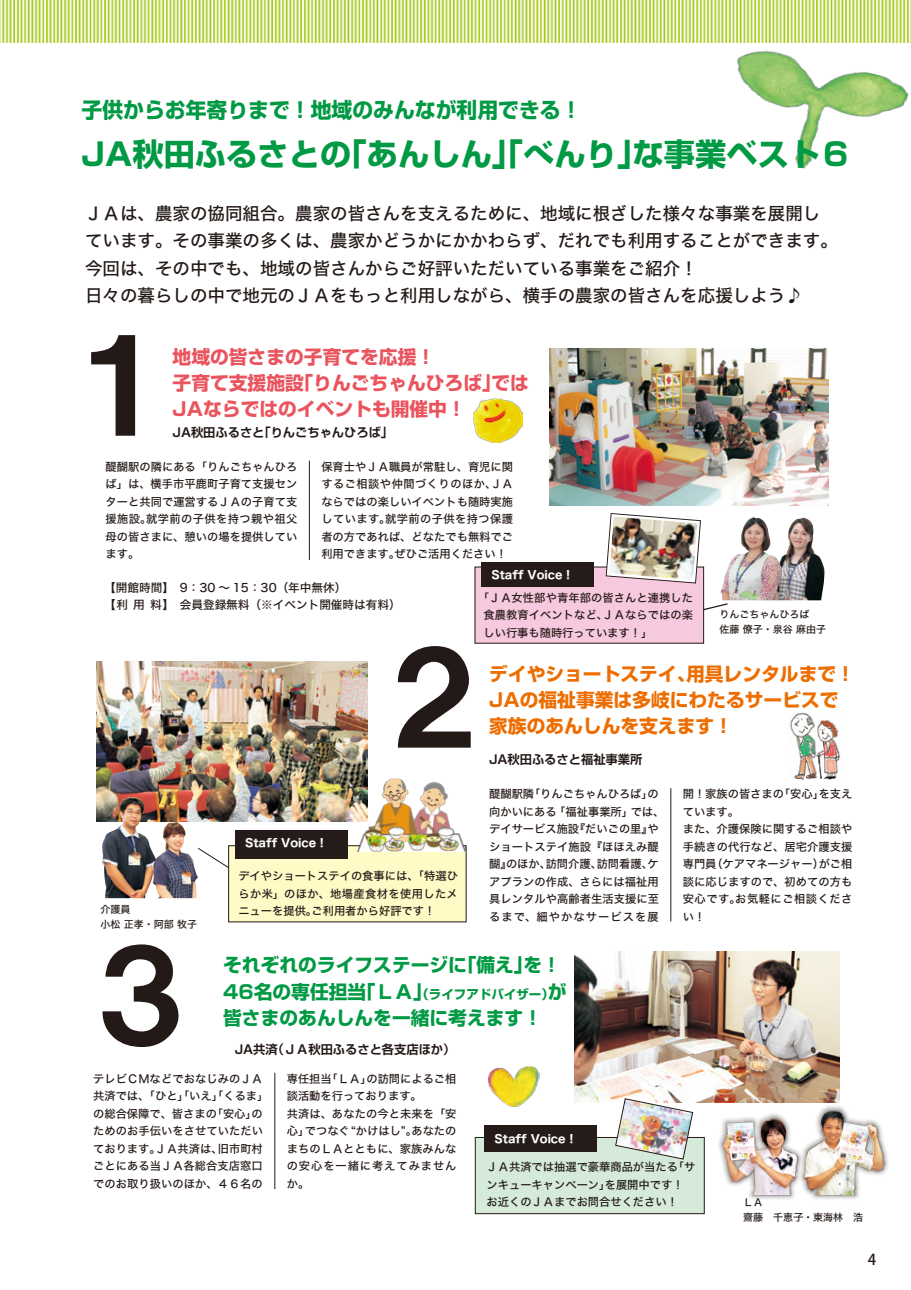
<style>
.page{position:relative;width:911px;height:1290px;background:#fff}
.page>*{position:absolute;margin:0;border:0;box-sizing:border-box;transform-origin:0 0}
.t1{font:125px "HGS Soei Kakugothic UB";color:#231916}
.t2{font:700 31.25px "Shin Go Pr 6 N";color:#094}
.t3{font:700 21.25px "Shin Go Pr 6 N";color:#094}
.t4{font:700 18.75px/26.2px "Shin Go Pr 6 N";color:#094}
.t5{font:700 18.75px/26.2px "Shin Go Pr 6 N";color:#ed6d00}
.t6{font:700 18.75px/26.2px "Shin Go Pr 6 N";color:#ea545e}
.t7{font:17.5px/27.5px "Hira Kaku Std N W5";color:#231916}
.t8{font:500 15px "Koz Go Pro";color:#231916}
.t9{font:700 12.25px "Shin Go Pr 6 N De";color:#231916}
.t10{font:11.62px/17.5px "Hira Kaku Std N W5";color:#231916}
.t11{font:11.25px/17.5px "Hira Kaku Std N W5";letter-spacing:.005em;color:#231916}
.t12{font:11.25px "Hira Kaku Std N W7";color:#fff}
.t13{font:10px/15px "Hira Kaku Std N W5";color:#231916}
.s1{font-size:12.5px}
</style>
<div class="page">
<img style="left:718px;top:1113px;width:77px;height:86px">
<img style="left:723px;top:1118px;width:73px;height:77px">
<img style="left:737px;top:50px;width:172px;height:119px">
<div style="left:475px;top:1137px;width:229px;height:77px;background:#d5ead8;border:1px solid #231916"></div>
<svg style="left:198px;top:848px;width:30px;height:20px"></svg>
<div style="left:228px;top:845px;width:238px;height:77px;background:#fffbc7"></div>
<svg style="left:704px;top:602px;width:24px;height:15px"></svg>
<div style="left:474px;top:566px;width:230px;height:78px;background:#f7c9de"></div>
<hr style="left:309px;top:461px;width:1px;height:99px;background:#231916">
<div style="left:481px;top:562px;width:113px;height:24px;background:#251b18"></div>
<img style="left:549px;top:348px;width:279px;height:157px">
<hr style="left:670px;top:788px;width:1px;height:133px;background:#231916">
<div style="left:235px;top:830px;width:112px;height:29px;background:#251b18"></div>
<img style="left:97px;top:662px;width:270px;height:159px">
<hr style="left:274px;top:1073px;width:1px;height:116px;background:#231916">
<div style="left:484px;top:1125px;width:113px;height:27px;background:#251b18"></div>
<img style="left:574px;top:951px;width:265px;height:151px">
<img style="left:720px;top:517px;width:104px;height:83px">
<img style="left:790px;top:713px;width:50px;height:67px">
<img style="left:101px;top:797px;width:97px;height:101px">
<img style="left:474px;top:399px;width:48px;height:43px">
<img style="left:357px;top:778px;width:108px;height:74px">
<img style="left:488px;top:1067px;width:51px;height:39px">
<img style="left:615px;top:1098px;width:78px;height:61px">
<img style="left:796px;top:1150px;width:92px;height:33px">
<img style="left:801px;top:1106px;width:86px;height:93px">
<img style="left:804px;top:1111px;width:79px;height:84px">
<img style="left:0;top:0;width:911px;height:43px">
<svg style="left:602px;top:513px;width:102px;height:74px"></svg>
<img style="left:609px;top:517px;width:88px;height:63px">
<h3 class="t3" style="left:81px;top:93px;width:501px">子供からお年寄りまで！地域のみんなが利用できる！</h3>
<h2 class="t2" style="left:81px;top:129px;width:771px">JA秋田ふるさとの「あんしん」「べんり」な事業ベスト６</h2>
<h3 class="t7" style="left:85px;top:200px;width:754px">ＪＡは、農家の協同組合。農家の皆さんを支えるために、地域に根ざした様々な事業を展開しています。その事業の多くは、農家かどうかにかかわらず、だれでも利用することができます。今回は、その中でも、地域の皆さんからご好評いただいている事業をご紹介！<br>日々の暮らしの中で地元のＪＡをもっと利用しながら、横手の農家の皆さんを応援しよう♪</h3>
<h1 class="t1" style="left:59px;top:324px;width:126px">１</h1>
<h3 class="t6" style="left:173px;top:343px;width:358px">地域の皆さまの子育てを応援！<br>子育て支援施設「りんごちゃんひろば」では<br>JAならではのイベントも開催中！</h3>
<p class="t9" style="left:173px;top:422px;width:222px">JA秋田ふるさと「りんごちゃんひろば」</p>
<p class="t11" style="left:106px;top:458px;width:193px;text-align:justify">醍醐駅の隣にある「りんごちゃんひろば」は、横手市平鹿町子育て支援センターと共同で運営するＪＡの子育て支援施設。就学前の子供を持つ親や祖父母の皆さまに、憩いの場を提供しています。</p>
<p class="t10" style="left:104px;top:579px;width:298px">【開館時間】　9：30 ～ 15：30（年中無休）<br>【利 用 料】　会員登録無料（※イベント開催時は有料）</p>
<p class="t11" style="left:483px;top:589px;width:211px;text-align:justify;text-indent:-6px">「ＪＡ女性部や青年部の皆さんと連携した食農教育イベントなど、ＪＡならではの楽しい行事も随時行っています！」</p>
<p class="t11" style="left:321px;top:458px;width:193px;text-align:justify">保育士やＪＡ職員が常駐し、育児に関するご相談や仲間づくりのほか、ＪＡならではの楽しいイベントも随時実施しています。就学前の子供を持つ保護者の方であれば、どなたでも無料でご利用できます。ぜひご活用ください！</p>
<p class="t12" style="left:491px;top:566px;width:80px">Staff Voice !</p>
<p class="t13" style="left:719px;top:607px;width:108px">りんごちゃんひろば<br>佐藤 僚子・泉谷 麻由子</p>
<p class="t13" style="left:101px;top:901px;width:98px">介護員<br>小松 正孝・阿部 牧子</p>
<p class="t12" style="left:245px;top:834px;width:80px">Staff Voice !</p>
<h1 class="t1" style="left:372px;top:636px;width:126px">２</h1>
<p class="t11" style="left:238px;top:867px;width:221px;text-align:justify">デイやショートステイの食事には、「特選ひらか米」のほか、地場産食材を使用したメニューを提供。ご利用者から好評です！</p>
<h3 class="t5" style="left:489px;top:660px;width:367px">デイやショートステイ、用具レンタルまで！<br>JAの福祉事業は多岐にわたるサービスで家族のあんしんを支えます！</h3>
<p class="t9" style="left:489px;top:749px;width:155px">JA秋田ふるさと福祉事業所</p>
<p class="t11" style="left:489px;top:785px;width:177px">醍醐駅隣「りんごちゃんひろば」の向かいにある「福祉事業所」では、デイサービス施設『だいごの里』やショートステイ施設『ほほえみ醍醐』のほか、訪問介護、訪問看護、ケアプランの作成、さらには福祉用具レンタルや高齢者生活支援に至るまで、細やかなサービスを展</p>
<p class="t11" style="left:683px;top:785px;width:171px">開！家族の皆さまの「安心」を支えています。<br>また、介護保険に関するご相談や手続きの代行など、居宅介護支援専門員（ケアマネージャー）がご相談に応じますので、初めての方も安心です。お気軽にご相談ください！</p>
<h1 class="t1" style="left:79px;top:934px;width:126px">３</h1>
<h3 class="t4" style="left:223px;top:951px;width:345px">それぞれのライフステージに「備え」を！<br>46名の専任担当「ＬＡ」<span class="s1">（ライフアドバイザー）</span>が皆さまのあんしんを一緒に考えます！</h3>
<p class="t9" style="left:235px;top:1039px;width:222px">JA共済（ＪＡ秋田ふるさと各支店ほか）</p>
<p class="t11" style="left:93px;top:1070px;width:177px">テレビＣＭなどでおなじみのＪＡ共済では、「ひと」「いえ」「くるま」の総合保障で、皆さまの「安心」のためのお手伝いをさせていただいております。ＪＡ共済は、旧市町村ごとにある当ＪＡ各総合支店窓口でのお取り扱いのほか、４６名の</p>
<p class="t11" style="left:287px;top:1070px;width:171px">専任担当「ＬＡ」の訪問によるご相談活動を行っております。<br>共済は、あなたの今と未来を「安心」でつなぐ“かけはし”。あなたのまちのＬＡとともに、家族みんなの安心を一緒に考えてみませんか。</p>
<p class="t12" style="left:494px;top:1129px;width:80px">Staff Voice !</p>
<p class="t11" style="left:486px;top:1158px;width:210px">ＪＡ共済では抽選で豪華商品が当たる「サンキューキャンペーン」を展開中です！お近くのＪＡまでお問合せください！</p>
<p class="t13" style="left:743px;top:1195px;width:121px">ＬＡ<br>齋藤　千恵子・東海林　浩</p>
<h3 class="t8" style="left:867px;top:1250px;width:10px">4</h3>
</div>
